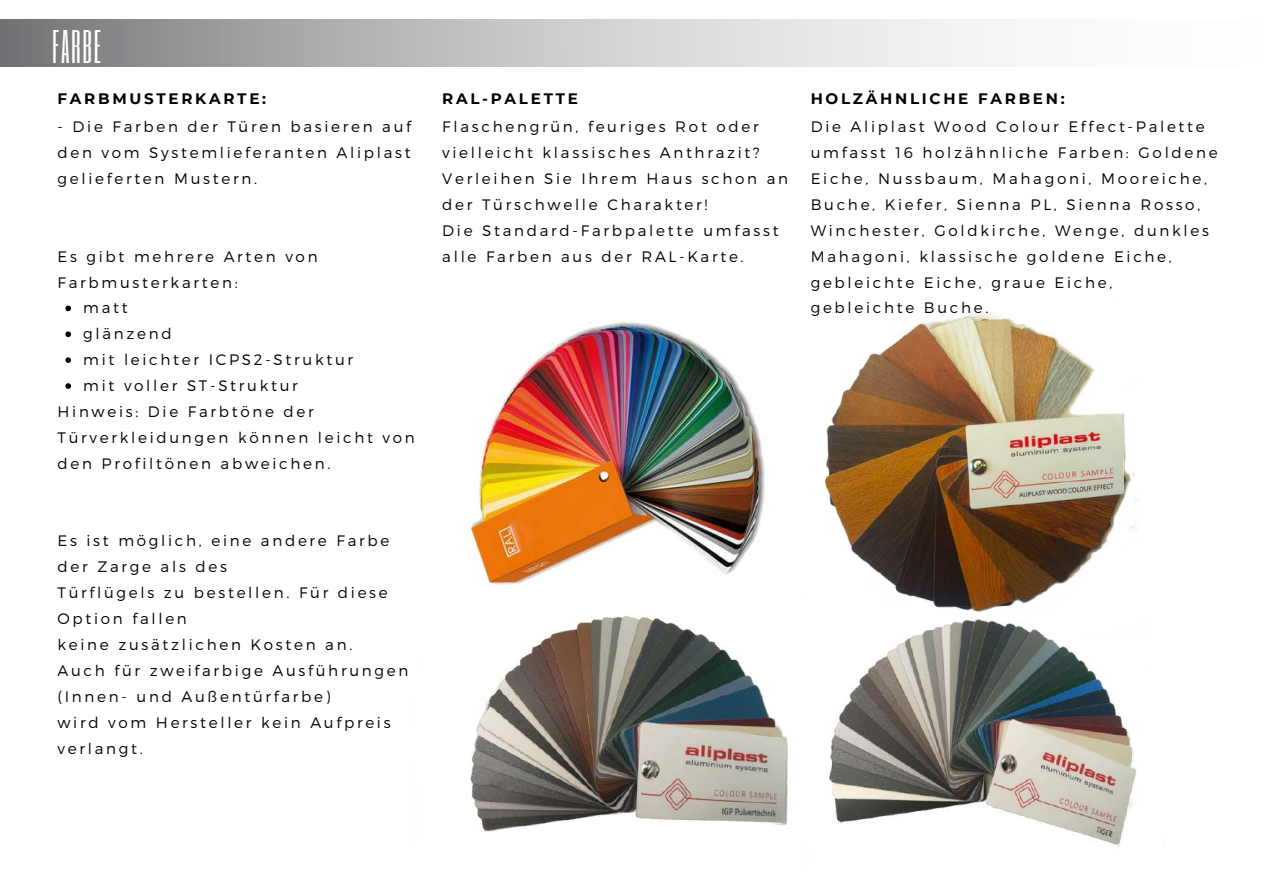
<style>
.page{position:relative;width:1263px;height:894px;background:#fff}
.page>*{position:absolute;margin:0;border:0;box-sizing:border-box;transform-origin:0 0}
.t1{font:39px "Six Caps";letter-spacing:.04em;color:#fff}
.t2{font:300 15.15px/25.8px "Montserrat";letter-spacing:.18em;color:#000}
.t3{font:700 15.15px "Montserrat";letter-spacing:.18em;color:#000}
</style>
<div class="page">
<svg style="left:0;top:19px;width:997px;height:48px"></svg>
<img style="left:470px;top:322px;width:295px;height:254px">
<img style="left:824px;top:313px;width:313px;height:280px">
<img style="left:470px;top:576px;width:318px;height:256px">
<img style="left:829px;top:593px;width:336px;height:255px">
<svg style="left:65px;top:305px;width:6px;height:6px"></svg>
<svg style="left:65px;top:331px;width:6px;height:6px"></svg>
<svg style="left:65px;top:357px;width:6px;height:6px"></svg>
<svg style="left:65px;top:383px;width:6px;height:6px"></svg>
<h1 class="t1" style="left:52px;top:20px;width:50px">FARBE</h1>
<p class="t3" style="left:58px;top:89px;width:210px">FARBMUSTERKARTE:</p>
<p class="t2" style="left:58px;top:113px;width:355px;text-align:justify">- Die Farben der Türen basieren auf den vom Systemlieferanten Aliplast gelieferten Mustern.</p>
<p class="t2" style="left:58px;top:242px;width:262px">Es gibt mehrere Arten von<br>Farbmusterkarten:</p>
<p class="t2" style="left:83px;top:294px;width:271px">matt<br>glänzend<br>mit leichter ICPS2-Struktur mit voller ST-Struktur</p>
<p class="t2" style="left:58px;top:398px;width:359px">Hinweis: Die Farbtöne der<br>Türverkleidungen können leicht von den Profiltönen abweichen.</p>
<p class="t2" style="left:58px;top:527px;width:352px">Es ist möglich, eine andere Farbe der Zarge als des<br>Türflügels zu bestellen. Für diese<br>Option fallen<br>keine zusätzlichen Kosten an.<br>Auch für zweifarbige Ausführungen (Innen- und Außentürfarbe)<br>wird vom Hersteller kein Aufpreis verlangt.</p>
<p class="t3" style="left:442px;top:89px;width:137px">RAL-PALETTE</p>
<p class="t2" style="left:442px;top:113px;width:347px">Flaschengrün, feuriges Rot oder vielleicht klassisches Anthrazit?<br>Verleihen Sie Ihrem Haus schon an der Türschwelle Charakter!<br>Die Standard-Farbpalette umfasst alle Farben aus der RAL-Karte.</p>
<p class="t3" style="left:811px;top:89px;width:256px">HOLZÄHNLICHE FARBEN:</p>
<p class="t2" style="left:811px;top:113px;width:409px">Die Aliplast Wood Colour Effect-Palette umfasst 16 holzähnliche Farben: Goldene Eiche, Nussbaum, Mahagoni, Mooreiche, Buche, Kiefer, Sienna PL, Sienna Rosso, Winchester, Goldkirche, Wenge, dunkles Mahagoni, klassische goldene Eiche, gebleichte Eiche, graue Eiche, gebleichte Buche.</p>
</div>
